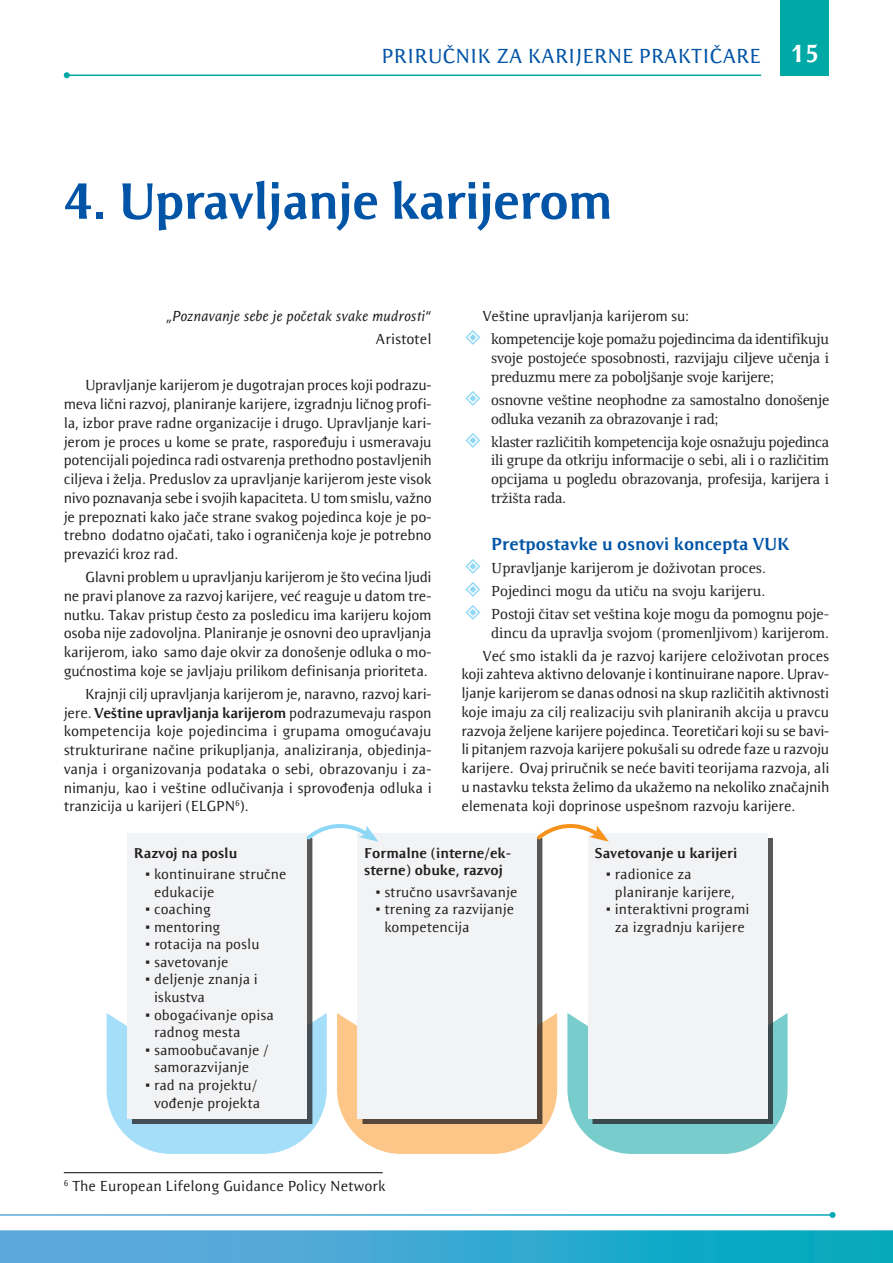
<style>
.page{position:relative;width:893px;height:1263px;background:#fff}
.page>*{position:absolute;margin:0;border:0;box-sizing:border-box;transform-origin:0 0}
.t1{font:700 52.5px "Resavska BG Sans";letter-spacing:-.02em;color:#0154a6}
.t2{font:21px "Resavska BG Sans";color:#0154a6}
.t3{font:700 18px "Resavska BG Sans";color:#0154a6}
.t4{font:15px/18.8px "Resavska BG Sans";letter-spacing:-.015em;color:#231f20;text-align:justify}
.t5{font:15px/18.8px "Resavska BG";letter-spacing:-.01em;color:#231f20;text-align:justify}
.t6{font:italic 15px "Resavska BG Sans";color:#231f20}
.t7{font:14.7px/17.5px "Resavska BG Sans";color:#231f20}
.t8{font:700 14.7px/17.5px "Resavska BG Sans";color:#231f20}
.s1{font-weight:700;font-size:25.5px;color:#fff}
.s2{font-weight:700}
</style>
<div class="page">
<div style="left:781px;top:0;width:48px;height:75px;background:#00a9a5"></div>
<hr style="left:67px;top:75px;width:694px;height:1px;background:#00a9a5">
<svg style="left:64px;top:72px;width:6px;height:6px"></svg>
<svg style="left:0;top:1230px;width:893px;height:33px;background:#37a9d0"></svg>
<svg style="left:830px;top:1212px;width:6px;height:6px"></svg>
<hr style="left:64px;top:1172px;width:319px;height:1px;background:#231f20">
<svg style="left:107px;top:1013px;width:220px;height:141px"></svg>
<svg style="left:337px;top:1013px;width:220px;height:141px"></svg>
<svg style="left:567px;top:1013px;width:221px;height:141px"></svg>
<div style="left:132px;top:838px;width:180px;height:286px;background:#231f20;opacity:.75"></div>
<div style="left:127px;top:833px;width:180px;height:285px;background:#f2f3f4"></div>
<div style="left:362px;top:838px;width:180px;height:286px;background:#231f20;opacity:.75"></div>
<div style="left:357px;top:833px;width:180px;height:285px;background:#f2f3f4"></div>
<div style="left:593px;top:838px;width:180px;height:286px;background:#231f20;opacity:.75"></div>
<div style="left:588px;top:833px;width:179px;height:285px;background:#f2f3f4"></div>
<svg style="left:306px;top:824px;width:72px;height:18px"></svg>
<svg style="left:537px;top:824px;width:72px;height:18px"></svg>
<h2 class="t2" style="left:382px;top:44px;width:439px">PRIRUČNIK ZA KARIJERNE PRAKTIČARE <span class="s1">15</span></h2>
<h1 class="t1" style="left:64px;top:171px;width:550px">4. Upravljanje karijerom</h1>
<p class="t6" style="left:166px;top:308px;width:267px">„Poznavanje sebe je početak svake mudrosti“</p>
<p class="t4" style="left:376px;top:330px;width:58px">Aristotel</p>
<p class="t4" style="left:64px;top:376px;width:370px;text-indent:21px">Upravljanje karijerom je dugotrajan proces koji podrazu&shy;meva lični razvoj, planiranje karijere, izgradnju ličnog profi&shy;la, izbor prave radne organizacije i drugo. Upravljanje kari&shy;jerom je proces u kome se prate, raspoređuju i usmeravaju potencijali pojedinca radi ostvarenja prethodno postavljenih ciljeva i želja. Preduslov za upravljanje karijerom jeste visok nivo poznavanja sebe i svojih kapaciteta. U tom smislu, važno je prepoznati kako jače strane svakog pojedinca koje je po&shy;trebno dodatno ojačati, tako i ograničenja koje je potrebno prevazići kroz rad.</p>
<p class="t4" style="left:64px;top:568px;width:369px;text-indent:21px">Glavni problem u upravljanju karijerom je što većina ljudi ne pravi planove za razvoj karijere, već reaguje u datom tre&shy;nutku. Takav pristup često za posledicu ima karijeru kojom osoba nije zadovoljna. Planiranje je osnovni deo upravljanja karijerom, iako samo daje okvir za donošenje odluka o mo&shy;gućnostima koje se javljaju prilikom definisanja prioriteta.</p>
<p class="t4" style="left:64px;top:684px;width:369px;text-indent:21px">Krajnji cilj upravljanja karijerom je, naravno, razvoj kari&shy;jere. <span class="s2">Veštine upravljanja karijerom</span> podrazumevaju raspon kompetencija koje pojedincima i grupama omogućavaju strukturirane načine prikupljanja, analiziranja, objedinja&shy;vanja i organizovanja podataka o sebi, obrazovanju i za&shy;nimanju, kao i veštine odlučivanja i sprovođenja odluka i tranzicija u karijeri (ELGPN<sup>6</sup>).</p>
<p class="t4" style="left:483px;top:307px;width:208px">Veštine upravljanja karijerom su:</p>
<p class="t5" style="left:491px;top:330px;width:340px">kompetencije koje pomažu pojedincima da identifikuju svoje postojeće sposobnosti, razvijaju ciljeve učenja i preduzmu mere za poboljšanje svoje karijere;</p>
<p class="t5" style="left:491px;top:390px;width:340px">osnovne veštine neophodne za samostalno donošenje odluka vezanih za obrazovanje i rad;</p>
<p class="t5" style="left:491px;top:432px;width:340px">klaster različitih kompetencija koje osnažuju pojedinca ili grupe da otkriju informacije o sebi, ali i o različitim opcijama u pogledu obrazovanja, profesija, karijera i tržišta rada.</p>
<p class="t3" style="left:491px;top:534px;width:300px">Pretpostavke u osnovi koncepta VUK</p>
<p class="t5" style="left:491px;top:556px;width:340px;line-height:23px;text-align:left">Upravljanje karijerom je doživotan proces.<br>Pojedinci mogu da utiču na svoju karijeru.<br>Postoji čitav set veština koje mogu da pomognu poje-</p>
<p class="t5" style="left:491px;top:623px;width:340px">dincu da upravlja svojom (promenljivom) karijerom.</p>
<p class="t4" style="left:461px;top:646px;width:370px;text-indent:21px">Već smo istakli da je razvoj karijere celoživotan proces koji zahteva aktivno delovanje i kontinuirane napore. Uprav&shy;ljanje karijerom se danas odnosi na skup različitih aktivnosti koje imaju za cilj realizaciju svih planiranih akcija u pravcu razvoja željene karijere pojedinca. Teoretičari koji su se bavi&shy;li pitanjem razvoja karijere pokušali su odrede faze u razvoju karijere. Ovaj priručnik se neće baviti teorijama razvoja, ali u nastavku teksta želimo da ukažemo na nekoliko značajnih elemenata koji doprinose uspešnom razvoju karijere.</p>
<p class="t8" style="left:134px;top:844px;width:105px">Razvoj na poslu</p>
<p class="t7" style="left:154px;top:865px;width:134px;text-indent:-9px">• kontinuirane stručne edukacije</p>
<p class="t7" style="left:145px;top:900px;width:67px">• coaching</p>
<p class="t7" style="left:145px;top:918px;width:77px">• mentoring</p>
<p class="t7" style="left:145px;top:936px;width:116px">• rotacija na poslu</p>
<p class="t7" style="left:145px;top:953px;width:85px">• savetovanje</p>
<p class="t7" style="left:154px;top:971px;width:105px;text-indent:-9px">• deljenje znanja i iskustva</p>
<p class="t7" style="left:154px;top:1006px;width:121px;text-indent:-9px">• obogaćivanje opisa radnog mesta</p>
<p class="t7" style="left:154px;top:1041px;width:116px;text-indent:-9px">• samoobučavanje / samorazvijanje</p>
<p class="t7" style="left:145px;top:1076px;width:117px;text-align:right">• rad na projektu/ vođenje projekta</p>
<p class="t8" style="left:364px;top:844px;width:148px">Formalne (interne/ek&shy;sterne) obuke, razvoj</p>
<p class="t7" style="left:375px;top:883px;width:143px">• stručno usavršavanje</p>
<p class="t7" style="left:384px;top:900px;width:131px;text-indent:-9px">• trening za razvijanje kompetencija</p>
<p class="t4" style="left:64px;top:1176px;width:323px"><sup>6</sup> The European Lifelong Guidance Policy Network</p>
<p class="t8" style="left:595px;top:844px;width:144px">Savetovanje u karijeri</p>
<p class="t7" style="left:615px;top:865px;width:122px;text-indent:-9px">• radionice za planiranje karijere,</p>
<p class="t7" style="left:606px;top:900px;width:145px;text-align:center">• interaktivni programi za izgradnju karijere</p>
</div>
